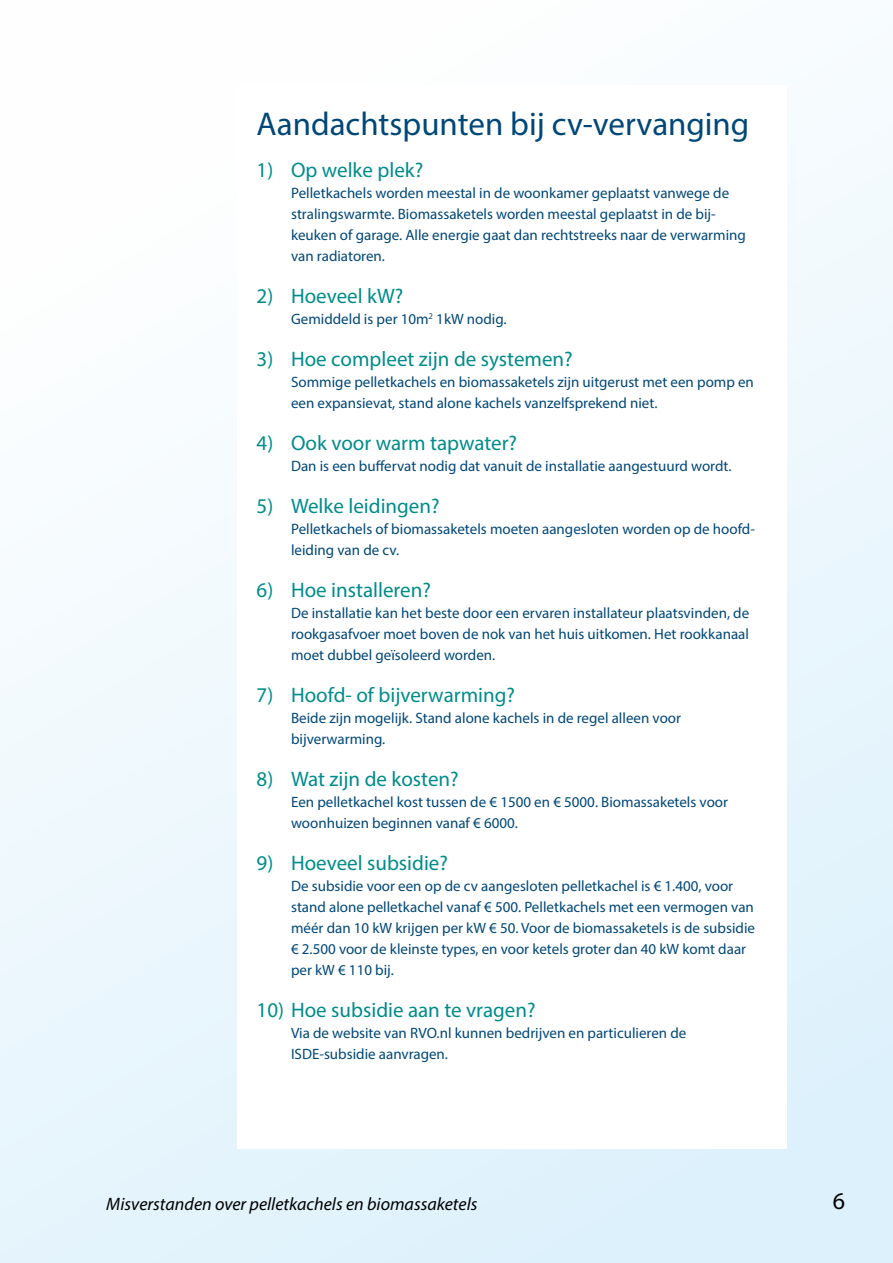
<style>
.page{position:relative;width:893px;height:1263px;background:#fff}
.page>*{position:absolute;margin:0;border:0;box-sizing:border-box;transform-origin:0 0}
.t1{font:33px "Myriad Pro";color:#004778}
.t2{font:24px "Myriad Pro";color:#000}
.t3{font:21px "Myriad Pro";color:#008c8a}
.t4{font:italic 18px "Myriad Pro";color:#000}
.t5{font:15px/21px "Myriad Pro";color:#004778}
</style>
<div class="page">
<div style="left:0;top:0;width:893px;height:1263px;background:linear-gradient(to bottom,#fffffe,#e0f3fc)"></div>
<div style="left:237px;top:85px;width:550px;height:1063px;background:#fff"></div>
<h1 class="t1" style="left:257px;top:104px;width:494px">Aandachtspunten bij cv-vervanging</h1>
<h3 class="t3" style="left:257px;top:157px;width:168px">1) Op welke plek?</h3>
<p class="t5" style="left:291px;top:183px;width:456px">Pelletkachels worden meestal in de woonkamer geplaatst vanwege de stralingswarmte. Biomassaketels worden meestal geplaatst in de bij&shy;keuken of garage. Alle energie gaat dan rechtstreeks naar de verwarming van radiatoren.</p>
<h3 class="t3" style="left:257px;top:283px;width:148px">2) Hoeveel kW?</h3>
<p class="t5" style="left:291px;top:309px;width:217px">Gemiddeld is per 10m<sup>2</sup> 1kW nodig.</p>
<h3 class="t3" style="left:257px;top:346px;width:318px">3) Hoe compleet zijn de systemen?</h3>
<p class="t5" style="left:291px;top:372px;width:464px">Sommige pelletkachels en biomassaketels zijn uitgerust met een pomp en een expansievat, stand alone kachels vanzelfsprekend niet.</p>
<h3 class="t3" style="left:257px;top:430px;width:262px">4) Ook voor warm tapwater?</h3>
<p class="t5" style="left:291px;top:456px;width:442px">Dan is een buffervat nodig dat vanuit de installatie aangestuurd wordt.</p>
<h3 class="t3" style="left:257px;top:493px;width:185px">5) Welke leidingen?</h3>
<p class="t5" style="left:291px;top:519px;width:465px">Pelletkachels of biomassaketels moeten aangesloten worden op de hoofd&shy;leiding van de cv.</p>
<h3 class="t3" style="left:257px;top:577px;width:176px">6) Hoe installeren?</h3>
<p class="t5" style="left:291px;top:603px;width:460px;text-align:justify">De installatie kan het beste door een ervaren installateur plaatsvinden, de rookgasafvoer moet boven de nok van het huis uitkomen. Het rookkanaal moet dubbel geïsoleerd worden.</p>
<h3 class="t3" style="left:257px;top:682px;width:260px">7) Hoofd- of bijverwarming?</h3>
<p class="t5" style="left:291px;top:708px;width:391px">Beide zijn mogelijk. Stand alone kachels in de regel alleen voor bijverwarming.</p>
<h3 class="t3" style="left:257px;top:766px;width:204px">8) Wat zijn de kosten?</h3>
<p class="t5" style="left:291px;top:792px;width:438px">Een pelletkachel kost tussen de € 1500 en € 5000. Biomassaketels voor woonhuizen beginnen vanaf € 6000.</p>
<h3 class="t3" style="left:257px;top:850px;width:193px">9) Hoeveel subsidie?</h3>
<p class="t5" style="left:291px;top:876px;width:465px">De subsidie voor een op de cv aangesloten pelletkachel is € 1.400, voor stand alone pelletkachel vanaf € 500. Pelletkachels met een vermogen van méér dan 10 kW krijgen per kW € 50. Voor de biomassaketels is de subsidie € 2.500 voor de kleinste types, en voor ketels groter dan 40 kW komt daar per kW € 110 bij.</p>
<h3 class="t3" style="left:257px;top:997px;width:281px">10) Hoe subsidie aan te vragen?</h3>
<p class="t5" style="left:291px;top:1023px;width:397px">Via de website van RVO.nl kunnen bedrijven en particulieren de<br>ISDE-subsidie aanvragen.</p>
<p class="t4" style="left:106px;top:1192px;width:373px">Misverstanden over pelletkachels en biomassaketels</p>
<h2 class="t2" style="left:833px;top:1186px;width:14px">6</h2>
</div>
